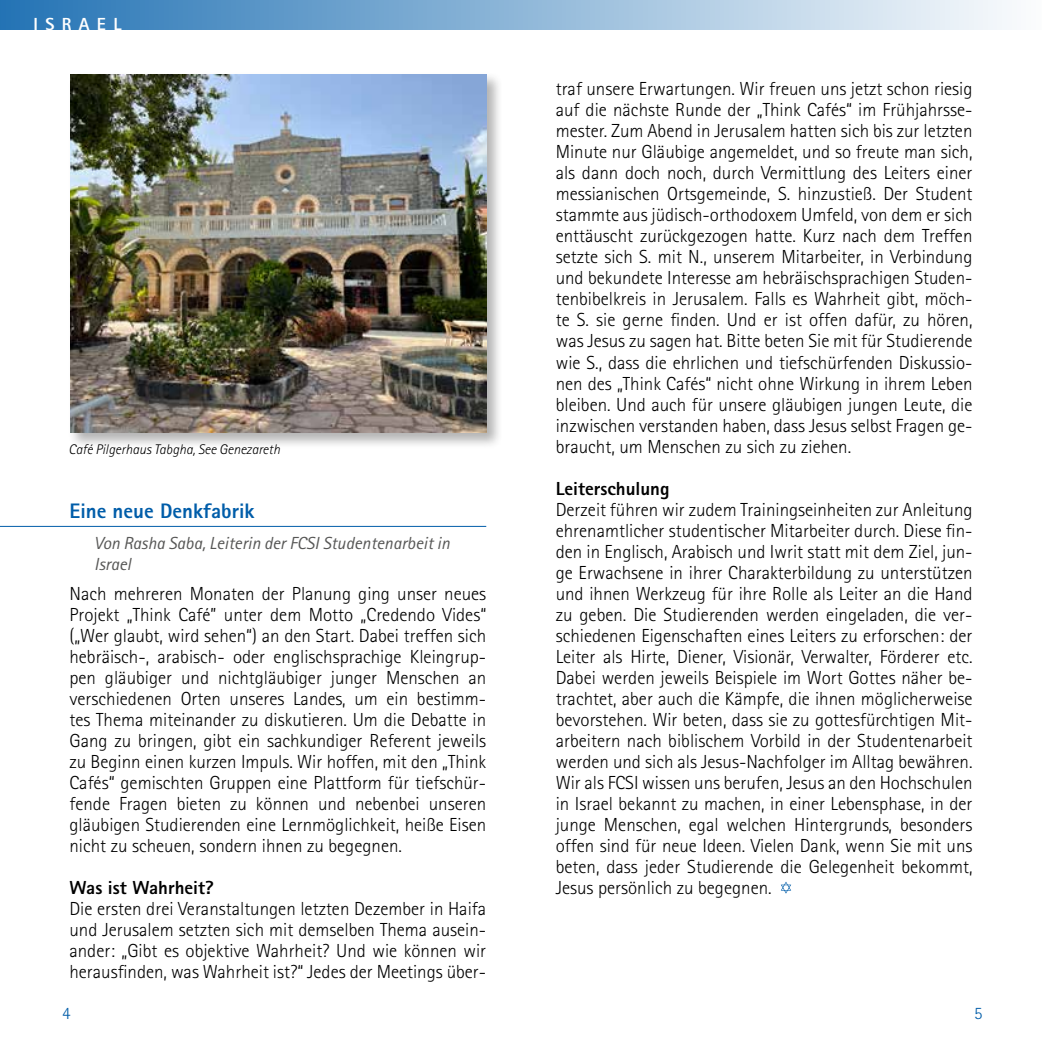
<style>
.page{position:relative;width:1042px;height:1042px;background:#fff}
.page>*{position:absolute;margin:0;border:0;box-sizing:border-box;transform-origin:0 0}
.t1{font:800 21px "Agfa Rotis Sans Serif";color:#005da9}
.t2{font:300 18.9px/21px "Agfa Rotis Sans Serif";color:#000;text-align:justify}
.t3{font:800 18.9px "Agfa Rotis Sans Serif";color:#000}
.t4{font:italic 17.5px/21px "Agfa Rotis Sans Serif";color:#575756}
.t5{font:800 17.5px "Agfa Rotis Sans Serif";letter-spacing:.42em;color:#fff}
.t6{font:300 17.5px "Agfa Rotis Sans Serif";color:#005da9}
.t7{font:italic 300 14px "Agfa Rotis Sans Serif";color:#000}
</style>
<div class="page">
<div style="left:0;top:0;width:1042px;height:30px;background:linear-gradient(to right,#2473b4,#fbfcfd)"></div>
<svg style="left:781px;top:881px;width:10px;height:12px"></svg>
<div style="left:68px;top:72px;width:435px;height:377px;background:#000;opacity:.3"></div>
<img style="left:70px;top:74px;width:416px;height:359px">
<hr style="left:0;top:526px;width:486px;height:1px;background:#005da9">
<p class="t5" style="left:33px;top:13px;width:89px">ISRAEL</p>
<p class="t7" style="left:68px;top:441px;width:213px">Café Pilgerhaus Tabgha, See Genezareth</p>
<p class="t1" style="left:69px;top:497px;width:187px">Eine neue Denkfabrik</p>
<p class="t4" style="left:94px;top:532px;width:357px">Von Rasha Saba, Leiterin der FCSI Studentenarbeit in<br>Israel</p>
<p class="t2" style="left:69px;top:583px;width:418px">Nach mehreren Monaten der Planung ging unser neues Projekt „Think Café” unter dem Motto „Credendo Vides“ („Wer glaubt, wird sehen“) an den Start. Dabei treffen sich hebräisch-, arabisch- oder englischsprachige Kleingrup&shy;pen gläubiger und nichtgläubiger junger Menschen an verschiedenen Orten unseres Landes, um ein bestimm&shy;tes Thema miteinander zu diskutieren. Um die Debatte in Gang zu bringen, gibt ein sachkundiger Referent jeweils zu Beginn einen kurzen Impuls. Wir hoffen, mit den „Think Cafés“ gemischten Gruppen eine Plattform für tiefschür&shy;fende Fragen bieten zu können und nebenbei unseren gläubigen Studierenden eine Lernmöglichkeit, heiße Eisen nicht zu scheuen, sondern ihnen zu begegnen.</p>
<p class="t3" style="left:69px;top:875px;width:146px">Was ist Wahrheit?</p>
<p class="t2" style="left:69px;top:898px;width:418px">Die ersten drei Veranstaltungen letzten Dezember in Haifa und Jerusalem setzten sich mit demselben Thema ausein&shy;ander: „Gibt es objektive Wahrheit? Und wie können wir herausfinden, was Wahrheit ist?“ Jedes der Meetings über-</p>
<p class="t2" style="left:556px;top:79px;width:418px">traf unsere Erwartungen. Wir freuen uns jetzt schon riesig auf die nächste Runde der „Think Cafés“ im Frühjahrsse&shy;mester. Zum Abend in Jerusalem hatten sich bis zur letzten Minute nur Gläubige angemeldet, und so freute man sich, als dann doch noch, durch Vermittlung des Leiters einer messianischen Ortsgemeinde, S. hinzustieß. Der Student stammte aus jüdisch-orthodoxem Umfeld, von dem er sich enttäuscht zurückgezogen hatte. Kurz nach dem Treffen setzte sich S. mit N., unserem Mitarbeiter, in Verbindung und bekundete Interesse am hebräischsprachigen Studen&shy;tenbibelkreis in Jerusalem. Falls es Wahrheit gibt, möch&shy;te S. sie gerne finden. Und er ist offen dafür, zu hören, was Jesus zu sagen hat. Bitte beten Sie mit für Studierende wie S., dass die ehrlichen und tiefschürfenden Diskussio&shy;nen des „Think Cafés“ nicht ohne Wirkung in ihrem Leben bleiben. Und auch für unsere gläubigen jungen Leute, die inzwischen verstanden haben, dass Jesus selbst Fragen ge&shy;braucht, um Menschen zu sich zu ziehen.</p>
<p class="t3" style="left:556px;top:476px;width:115px">Leiterschulung</p>
<p class="t2" style="left:556px;top:499px;width:418px">Derzeit führen wir zudem Trainingseinheiten zur Anleitung ehrenamtlicher studentischer Mitarbeiter durch. Diese fin&shy;den in Englisch, Arabisch und Iwrit statt mit dem Ziel, jun&shy;ge Erwachsene in ihrer Charakterbildung zu unterstützen und ihnen Werkzeug für ihre Rolle als Leiter an die Hand zu geben. Die Studierenden werden eingeladen, die ver&shy;schiedenen Eigenschaften eines Leiters zu erforschen: der Leiter als Hirte, Diener, Visionär, Verwalter, Förderer etc.<br>Dabei werden jeweils Beispiele im Wort Gottes näher be&shy;trachtet, aber auch die Kämpfe, die ihnen möglicherweise bevorstehen. Wir beten, dass sie zu gottesfürchtigen Mit&shy;arbeitern nach biblischem Vorbild in der Studentenarbeit werden und sich als Jesus-Nachfolger im Alltag bewähren.<br>Wir als FCSI wissen uns berufen, Jesus an den Hochschulen in Israel bekannt zu machen, in einer Lebensphase, in der junge Menschen, egal welchen Hintergrunds, besonders offen sind für neue Ideen. Vielen Dank, wenn Sie mit uns beten, dass jeder Studierende die Gelegenheit bekommt, Jesus persönlich zu begegnen.</p>
<p class="t6" style="left:62px;top:1003px;width:10px">4</p>
<p class="t6" style="left:974px;top:1003px;width:10px">5</p>
</div>
